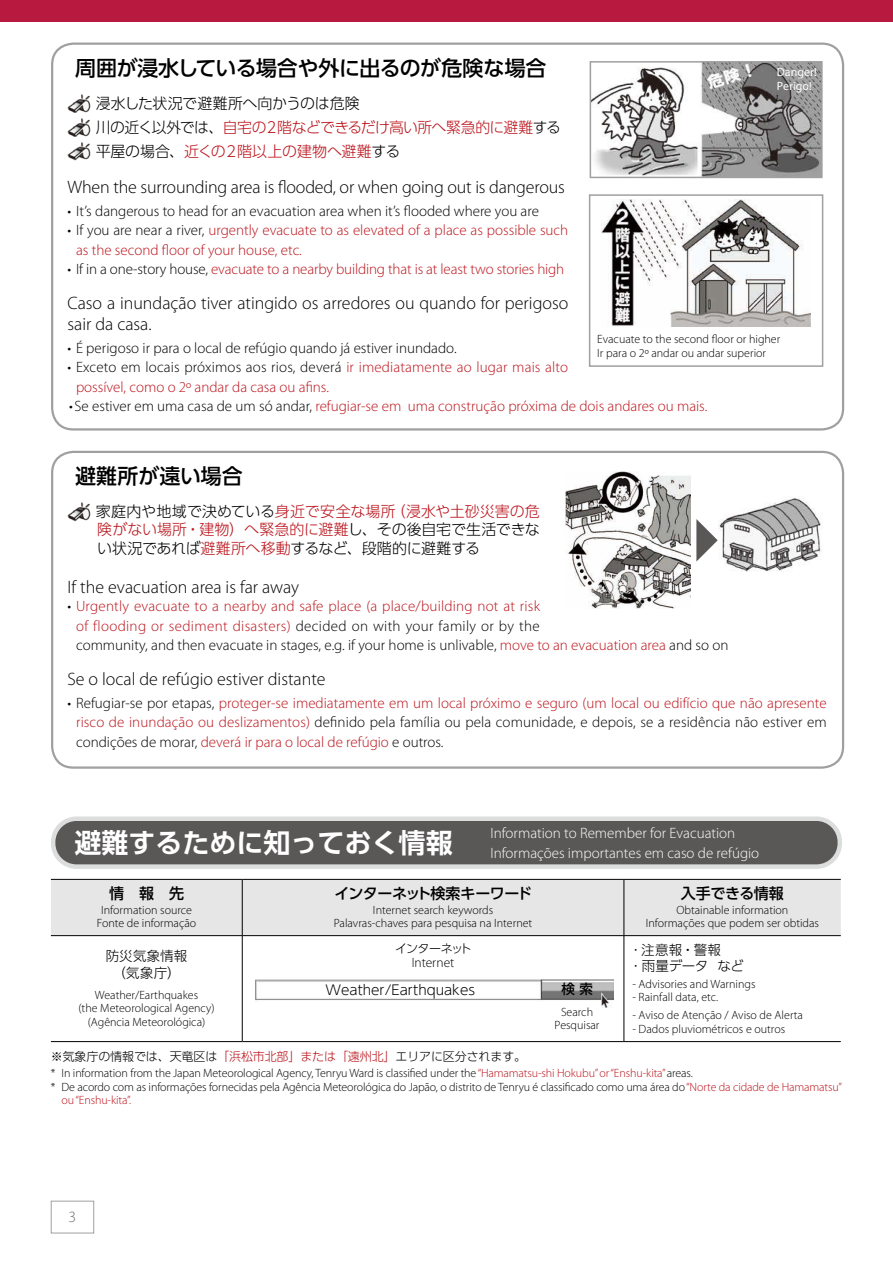
<style>
.page{position:relative;width:893px;height:1263px;background:#fff}
.page>*{position:absolute;margin:0;border:0;box-sizing:border-box;transform-origin:0 0}
.t1{font:700 27px "UD Shin Go Pro De";color:#fff}
.t2{font:500 21px "UD Shin Go Pro";letter-spacing:-.015em;color:#000}
.t3{font:300 18px/21px "Myriad Pro";color:#000}
.t4{font:300 15.75px "Myriad Pro";color:#727171}
.t5{font:300 15px/19.5px "Myriad Pro";color:#ba131b}
.t6{font:300 15px "Myriad Pro";color:#000}
.t7{font:300 15px/23.7px "UD Shin Go Pro";letter-spacing:-.025em;color:#000}
.t8{font:300 15px/19.2px "Myriad Pro";color:#fff}
.t9{font:300 15px/17.4px "UD Shin Go Pro";color:#ba131b}
.t10{font:500 15px "UD Shin Go Pro";letter-spacing:-.03em;color:#000}
.t11{font:300 13.5px/16.5px "UD Shin Go Pro";color:#000}
.t12{font:300 13.5px/16.5px "UD Shin Go Pro";letter-spacing:.02em;color:#000;text-align:center}
.t13{font:300 13.5px "Myriad Pro";color:#000}
.t14{font:500 13.5px "UD Shin Go Pro";color:#000}
.t15{font:300 12px/13.5px "Myriad Pro";color:#000;text-align:center}
.t16{font:300 12px "UD Shin Go Pro";letter-spacing:-.01em;color:#000}
.t17{font:300 12px "Myriad Pro";letter-spacing:-.01em;color:#ba131b}
.t18{font:12px/13.5px "Myriad Pro";color:#fff}
.t19{font:300 12px "UD Shin Go Pro";letter-spacing:-.065em;color:#000}
.s1{color:#ba131b}
.s2{color:#000}
</style>
<div class="page">
<div style="left:0;top:0;width:893px;height:21px;background:#b8193f"></div>
<div style="left:51px;top:1201px;width:43px;height:32px;border:1px solid #9fa0a0"></div>
<img style="left:68px;top:94px;width:23px;height:19px">
<img style="left:68px;top:118px;width:23px;height:19px">
<img style="left:68px;top:142px;width:23px;height:18px">
<div style="left:51px;top:43px;width:793px;height:388px;border:2px solid #9fa0a0;border-radius:21px"></div>
<img style="left:593px;top:64px;width:227px;height:111px">
<div style="left:590px;top:61px;width:233px;height:117px;border:2px solid #9fa0a0"></div>
<img style="left:601px;top:199px;width:210px;height:128px">
<div style="left:589px;top:194px;width:234px;height:173px;border:2px solid #9fa0a0"></div>
<img style="left:68px;top:502px;width:23px;height:19px">
<div style="left:51px;top:451px;width:793px;height:318px;border:2px solid #9fa0a0;border-radius:21px"></div>
<img style="left:719px;top:498px;width:102px;height:74px">
<img style="left:565px;top:472px;width:126px;height:137px">
<svg style="left:696px;top:519px;width:22px;height:42px"></svg>
<div style="left:53px;top:819px;width:787px;height:48px;background:#5a5757;border-radius:23px"></div>
<div style="left:51px;top:816px;width:791px;height:53px;border:4px solid #dcdddd;border-radius:23px"></div>
<div style="left:51px;top:880px;width:790px;height:55px;background:#e6e6e7"></div>
<svg style="left:51px;top:936px;width:790px;height:105px"></svg>
<hr style="left:242px;top:880px;width:1px;height:55px;background:#000">
<hr style="left:624px;top:880px;width:1px;height:55px;background:#000">
<hr style="left:51px;top:935px;width:191px;height:1px;background:#000">
<hr style="left:242px;top:935px;width:382px;height:1px;background:#000">
<hr style="left:624px;top:935px;width:217px;height:1px;background:#000">
<hr style="left:242px;top:936px;width:1px;height:105px;background:#000">
<hr style="left:624px;top:936px;width:1px;height:105px;background:#000">
<hr style="left:51px;top:879px;width:191px;height:1px;background:#000">
<hr style="left:242px;top:879px;width:382px;height:1px;background:#000">
<hr style="left:624px;top:879px;width:217px;height:1px;background:#000">
<hr style="left:51px;top:1041px;width:191px;height:1px;background:#000">
<hr style="left:242px;top:1041px;width:382px;height:1px;background:#000">
<hr style="left:624px;top:1041px;width:217px;height:1px;background:#000">
<img style="left:255px;top:979px;width:358px;height:28px">
<h2 class="t2" style="left:75px;top:51px;width:473px">周囲が浸水している場合や外に出るのが危険な場合</h2>
<p class="t7" style="left:96px;top:91px;width:467px">浸水した状況で避難所へ向かうのは危険<br>川の近く以外では、<span class="s1">自宅の２階などできるだけ高い所へ緊急的に避難</span>する平屋の場合、<span class="s1">近くの２階以上の建物へ避難</span>する</p>
<p class="t3" style="left:68px;top:177px;width:499px">When the surrounding area is flooded, or when going out is dangerous</p>
<p class="t6" style="left:68px;top:202px;width:473px">• It’s dangerous to head for an evacuation area when it’s flooded where you are</p>
<p class="t5" style="left:76px;top:221px;width:494px;text-indent:-9px"><span class="s2">• If you are near a river,</span> urgently evacuate to as elevated of a place as possible such as the second floor of your house, etc.</p>
<p class="t5" style="left:68px;top:260px;width:498px"><span class="s2">• If in a one-story house,</span> evacuate to a nearby building that is at least two stories high</p>
<p class="t3" style="left:68px;top:293px;width:502px">Caso a inundação tiver atingido os arredores ou quando for perigoso sair da casa.</p>
<p class="t6" style="left:68px;top:339px;width:391px">• É perigoso ir para o local de refúgio quando já estiver inundado.</p>
<p class="t5" style="left:76px;top:358px;width:494px;text-indent:-9px"><span class="s2">• Exceto em locais próximos aos rios, deverá</span> ir imediatamente ao lugar mais alto possível, como o 2º andar da casa ou afins.</p>
<p class="t5" style="left:69px;top:397px;width:640px"><span class="s2">• Se estiver em uma casa de um só andar,</span> refugiar-se em uma construção próxima de dois andares ou mais.</p>
<p class="t18" style="left:777px;top:65px;width:41px">Danger!<br>Perigo!</p>
<p class="t15" style="left:597px;top:333px;width:185px;text-align:left">Evacuate to the second floor or higher<br>Ir para o 2º andar ou andar superior</p>
<h2 class="t2" style="left:75px;top:459px;width:169px">避難所が遠い場合</h2>
<p class="t9" style="left:96px;top:502px;width:446px"><span class="s2">家庭内や地域で決めている</span>身近で安全な場所（浸水や土砂災害の危険がない場所・建物）へ緊急的に避難<span class="s2">し、その後自宅で生活できな</span></p>
<p class="t7" style="left:97px;top:536px;width:384px">い状況であれば<span class="s1">避難所へ移動</span>するなど、段階的に避難する</p>
<p class="t3" style="left:68px;top:576px;width:233px">If the evacuation area is far away</p>
<p class="t5" style="left:76px;top:597px;width:654px;text-indent:-9px"><span class="s2">•</span> Urgently evacuate to a nearby and safe place (a place/building not at risk<br>of flooding or sediment disasters) <span class="s2">decided on with your family or by the<br>community, and then evacuate in stages, e.g. if your home is unlivable,</span> move to an evacuation area <span class="s2">and so on</span></p>
<p class="t3" style="left:68px;top:669px;width:260px">Se o local de refúgio estiver distante</p>
<p class="t5" style="left:76px;top:693px;width:752px;text-align:justify;text-indent:-9px"><span class="s2">• Refugiar-se por etapas,</span> proteger-se imediatamente em um local próximo e seguro (um local ou edifício que não apresente risco de inundação ou deslizamentos) <span class="s2">definido pela família ou pela comunidade, e depois, se a residência não estiver em condições de morar,</span> deverá ir para o local de refúgio <span class="s2">e outros.</span></p>
<h1 class="t1" style="left:75px;top:821px;width:379px">避難するために知っておく情報</h1>
<p class="t8" style="left:490px;top:824px;width:270px">Information to Remember for Evacuation<br>Informações importantes em caso de refúgio</p>
<p class="t10" style="left:109px;top:881px;width:76px">情　報　先</p>
<p class="t15" style="left:97px;top:903px;width:101px">Information source<br>Fonte de informação</p>
<p class="t10" style="left:681px;top:881px;width:105px">入手できる情報</p>
<p class="t15" style="left:646px;top:903px;width:175px">Obtainable information<br>Informações que podem ser obtidas</p>
<p class="t10" style="left:334px;top:881px;width:199px">インターネット検索キーワード</p>
<p class="t15" style="left:334px;top:903px;width:200px">Internet search keywords<br>Palavras-chaves para pesquisa na Internet</p>
<p class="t12" style="left:106px;top:947px;width:83px">防災気象情報（気象庁）</p>
<p class="t15" style="left:78px;top:988px;width:138px">Weather/Earthquakes<br>(the Meteorological Agency) (Agência Meteorológica)</p>
<p class="t19" style="left:395px;top:938px;width:78px">インターネット</p>
<p class="t13" style="left:412px;top:955px;width:44px">Internet</p>
<p class="t11" style="left:326px;top:981px;width:151px">Weather/Earthquakes</p>
<p class="t14" style="left:562px;top:978px;width:33px">検 索</p>
<p class="t15" style="left:555px;top:1005px;width:46px">Search<br>Pesquisar</p>
<p class="t11" style="left:632px;top:941px;width:113px">･注意報・警報<br>･雨量データ など</p>
<p class="t15" style="left:632px;top:977px;width:125px">- Advisories and Warnings</p>
<p class="t15" style="left:632px;top:991px;width:87px">- Rainfall data, etc.</p>
<p class="t15" style="left:632px;top:1008px;width:172px">- Aviso de Atenção / Aviso de Alerta</p>
<p class="t15" style="left:632px;top:1022px;width:154px">- Dados pluviométricos e outros</p>
<p class="t16" style="left:51px;top:1047px;width:477px">※気象庁の情報では、天竜区は<span class="s1">｢浜松市北部｣または「遠州北」</span>エリアに区分されます。</p>
<p class="t15" style="left:51px;top:1066px;width:643px">* In information from the Japan Meteorological Agency, Tenryu Ward is classified under the <span class="s1">“Hamamatsu-shi Hokubu” or “Enshu-kita”</span> areas.</p>
<p class="t15" style="left:51px;top:1080px;width:793px">* De acordo com as informações fornecidas pela Agência Meteorológica do Japão, o distrito de Tenryu é classificado como uma área do <span class="s1">“Norte da cidade de Hamamatsu”</span></p>
<p class="t17" style="left:62px;top:1093px;width:71px">ou “Enshu-kita”.</p>
<p class="t4" style="left:69px;top:1208px;width:9px">3</p>
</div>
